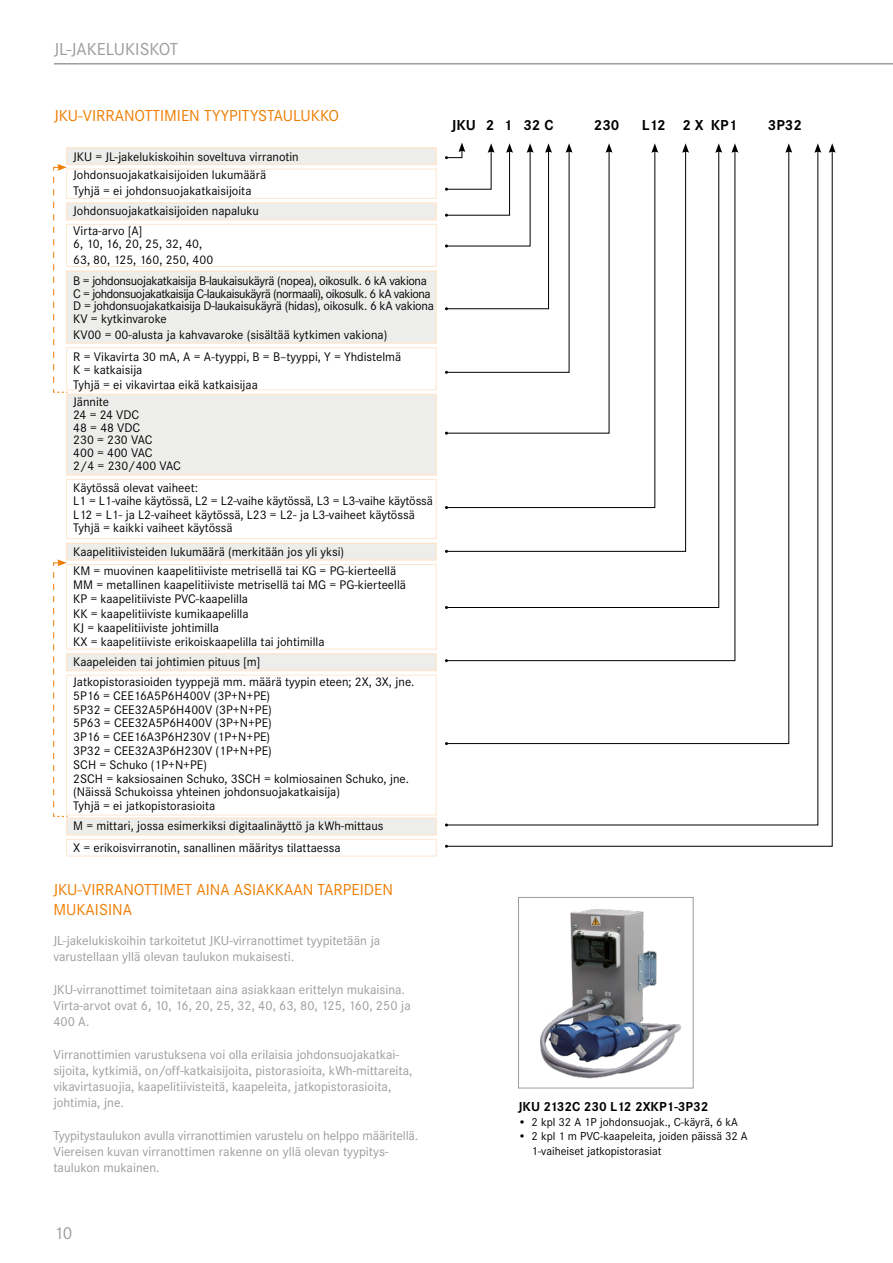
<style>
.page{position:relative;width:893px;height:1263px;background:#fff}
.page>*{position:absolute;margin:0;border:0;box-sizing:border-box;transform-origin:0 0}
.t1{font:18px "Corporate STOT";color:#9c9c9c}
.Leipis_otsikko_orans{font:16.5px/19.8px "Corporate STOT";color:#ef7d00}
.Leipis_musta_9pt_BOL{font:700 15px "Corporate STOT";color:#000}
.Leipis_harmaa_9pt{font:13.5px/16.2px "Corporate STOT";color:#9c9c9c}
.Leipis_musta_9pt_BOL-2{font:700 13.5px "Corporate STOT";color:#000}
.t2{font:12.9px/13.8px "Corporate STOT";color:#000}
.t3{font:12.9px/12.8px "Corporate STOT";letter-spacing:-.03em;color:#000}
.Bullet_musta_8pt{font:12px/14.4px "Corporate STOT";color:#000}
</style>
<div class="page">
<div style="left:66px;top:147px;width:371px;height:18px;background:#ededec;border:2px solid #fde7d1"></div>
<div style="left:66px;top:202px;width:371px;height:18px;background:#ededec;border:2px solid #fde7d1"></div>
<div style="left:66px;top:270px;width:371px;height:74px;background:#ededec;border:2px solid #fde7d1"></div>
<div style="left:67px;top:479px;width:369px;height:60px;background:#fff;border:1px solid #fde7d1"></div>
<div style="left:67px;top:169px;width:369px;height:30px;background:#fff;border:1px solid #fde7d1"></div>
<div style="left:67px;top:224px;width:369px;height:43px;background:#fff;border:1px solid #fde7d1"></div>
<div style="left:66px;top:394px;width:371px;height:82px;background:#ededec;border:2px solid #fde7d1"></div>
<div style="left:67px;top:347px;width:369px;height:43px;background:#fff;border:1px solid #fde7d1"></div>
<div style="left:67px;top:564px;width:369px;height:85px;background:#fff;border:1px solid #fde7d1"></div>
<div style="left:66px;top:542px;width:371px;height:19px;background:#ededec;border:2px solid #fde7d1"></div>
<div style="left:67px;top:839px;width:369px;height:17px;background:#fff;border:1px solid #fde7d1"></div>
<div style="left:66px;top:653px;width:371px;height:18px;background:#ededec;border:2px solid #fde7d1"></div>
<div style="left:67px;top:675px;width:369px;height:140px;background:#fff;border:1px solid #fde7d1"></div>
<div style="left:66px;top:817px;width:371px;height:18px;background:#ededec;border:2px solid #fde7d1"></div>
<svg style="left:445px;top:143px;width:127px;height:231px"></svg>
<svg style="left:606px;top:143px;width:6px;height:7px"></svg>
<svg style="left:652px;top:143px;width:6px;height:7px"></svg>
<svg style="left:683px;top:143px;width:5px;height:7px"></svg>
<svg style="left:716px;top:143px;width:6px;height:7px"></svg>
<svg style="left:732px;top:143px;width:6px;height:7px"></svg>
<svg style="left:786px;top:143px;width:6px;height:7px"></svg>
<svg style="left:815px;top:143px;width:6px;height:7px"></svg>
<svg style="left:446px;top:150px;width:387px;height:697px"></svg>
<svg style="left:829px;top:143px;width:7px;height:10px"></svg>
<svg style="left:53px;top:164px;width:15px;height:229px"></svg>
<svg style="left:53px;top:559px;width:15px;height:258px"></svg>
<hr style="left:54px;top:63px;width:839px;height:2px;background:#9c9c9c">
<img style="left:540px;top:909px;width:142px;height:170px">
<div style="left:518px;top:897px;width:175px;height:191px;border:1px solid #9c9c9c"></div>
<h1 class="t1" style="left:54px;top:39px;width:126px">JL-JAKELUKISKOT</h1>
<h2 class="Leipis_otsikko_orans" style="left:54px;top:106px;width:287px">JKU-VIRRANOTTIMIEN TYYPITYSTAULUKKO</h2>
<p class="t2" style="left:73px;top:150px;width:227px">JKU = JL-jakelukiskoihin soveltuva virranotin</p>
<p class="t2" style="left:73px;top:168px;width:194px;line-height:15.5px">Johdonsuojakatkaisijoiden lukumäärä<br>Tyhjä = ei johdonsuojakatkaisijoita</p>
<p class="t2" style="left:73px;top:204px;width:187px">Johdonsuojakatkaisijoiden napaluku</p>
<p class="t2" style="left:73px;top:224px;width:130px">Virta-arvo [A]<br>6, 10, 16, 20, 25, 32, 40,</p>
<p class="t2" style="left:73px;top:252px;width:141px">63, 80, 125, 160, 250, 400</p>
<p class="t3" style="left:73px;top:274px;width:362px">B = johdonsuojakatkaisija B-laukaisukäyrä (nopea), oikosulk. 6 kA vakiona C = johdonsuojakatkaisija C-laukaisukäyrä (normaali), oikosulk. 6 kA vakiona D = johdonsuojakatkaisija D-laukaisukäyrä (hidas), oikosulk. 6 kA vakiona KV = kytkinvaroke</p>
<p class="t2" style="left:73px;top:327px;width:316px">KV00 = 00-alusta ja kahvavaroke (sisältää kytkimen vakiona)</p>
<p class="t2" style="left:73px;top:350px;width:330px">R = Vikavirta 30 mA, A = A-tyyppi, B = B–tyyppi, Y = Yhdistelmä<br>K = katkaisija</p>
<p class="t2" style="left:73px;top:378px;width:186px">Tyhjä = ei vikavirtaa eikä katkaisijaa</p>
<p class="t2" style="left:73px;top:395px;width:109px;line-height:12.8px">Jännite<br>24 = 24 VDC<br>48 = 48 VDC<br>230 = 230 VAC<br>400 = 400 VAC<br>2/4 = 230/400 VAC</p>
<p class="t2" style="left:73px;top:481px;width:361px">Käytössä olevat vaiheet:<br>L1 = L1-vaihe käytössä, L2 = L2-vaihe käytössä, L3 = L3-vaihe käytössä L12 = L1- ja L2-vaiheet käytössä, L23 = L2- ja L3-vaiheet käytössä Tyhjä = kaikki vaiheet käytössä</p>
<p class="t2" style="left:73px;top:545px;width:272px">Kaapelitiivisteiden lukumäärä (merkitään jos yli yksi)</p>
<p class="t2" style="left:73px;top:563px;width:334px;line-height:14.2px">KM = muovinen kaapelitiiviste metrisellä tai KG = PG-kierteellä MM = metallinen kaapelitiiviste metrisellä tai MG = PG-kierteellä KP = kaapelitiiviste PVC-kaapelilla<br>KK = kaapelitiiviste kumikaapelilla<br>KJ = kaapelitiiviste johtimilla<br>KX = kaapelitiiviste erikoiskaapelilla tai johtimilla</p>
<p class="t2" style="left:73px;top:655px;width:189px">Kaapeleiden tai johtimien pituus [m]</p>
<p class="t2" style="left:73px;top:675px;width:343px">Jatkopistorasioiden tyyppejä mm. määrä tyypin eteen; 2X, 3X, jne.<br>5P16 = CEE16A5P6H400V (3P+N+PE)<br>5P32 = CEE32A5P6H400V (3P+N+PE)<br>5P63 = CEE32A5P6H400V (3P+N+PE)<br>3P16 = CEE16A3P6H230V (1P+N+PE)<br>3P32 = CEE32A3P6H230V (1P+N+PE)<br>SCH = Schuko (1P+N+PE)<br>2SCH = kaksiosainen Schuko, 3SCH = kolmiosainen Schuko, jne. (Näissä Schukoissa yhteinen johdonsuojakatkaisija)<br>Tyhjä = ei jatkopistorasioita</p>
<p class="t2" style="left:73px;top:819px;width:312px">M = mittari, jossa esimerkiksi digitaalinäyttö ja kWh-mittaus</p>
<p class="t2" style="left:73px;top:841px;width:269px">X = erikoisvirranotin, sanallinen määritys tilattaessa</p>
<h2 class="Leipis_otsikko_orans" style="left:53px;top:880px;width:341px">JKU-VIRRANOTTIMET AINA ASIAKKAAN TARPEIDEN<br>MUKAISINA</h2>
<p class="Leipis_harmaa_9pt" style="left:53px;top:933px;width:328px">JL-jakelukiskoihin tarkoitetut JKU-virranottimet tyypitetään ja varustellaan yllä olevan taulukon mukaisesti.</p>
<p class="Leipis_harmaa_9pt" style="left:53px;top:981px;width:359px">JKU-virranottimet toimitetaan aina asiakkaan erittelyn mukaisina.<br>Virta-arvot ovat 6, 10, 16, 20, 25, 32, 40, 63, 80, 125, 160, 250 ja<br>400 A.</p>
<p class="Leipis_harmaa_9pt" style="left:53px;top:1046px;width:361px">Virranottimien varustuksena voi olla erilaisia johdonsuojakatkai&shy;sijoita, kytkimiä, on/off-katkaisijoita, pistorasioita, kWh-mittareita, vikavirtasuojia, kaapelitiivisteitä, kaapeleita, jatkopistorasioita, johtimia, jne.</p>
<p class="Leipis_harmaa_9pt" style="left:53px;top:1127px;width:366px">Tyypitystaulukon avulla virranottimien varustelu on helppo määritellä.<br>Viereisen kuvan virranottimen rakenne on yllä olevan tyypitys&shy;taulukon mukainen.</p>
<h4 class="Leipis_musta_9pt_BOL" style="left:451px;top:116px;width:103px">JKU 2 1 32C</h4>
<h4 class="Leipis_musta_9pt_BOL" style="left:594px;top:116px;width:27px">230</h4>
<h4 class="Leipis_musta_9pt_BOL" style="left:642px;top:116px;width:97px">L12 2 X KP1</h4>
<h4 class="Leipis_musta_9pt_BOL" style="left:768px;top:116px;width:36px">3P32</h4>
<h4 class="Leipis_musta_9pt_BOL-2" style="left:518px;top:1099px;width:192px">JKU 2132C 230 L12 2XKP1-3P32</h4>
<p class="Bullet_musta_8pt" style="left:518px;top:1115px;width:221px">• 2 kpl 32 A 1P johdonsuojak., C-käyrä, 6 kA</p>
<p class="Bullet_musta_8pt" style="left:532px;top:1129px;width:218px;text-indent:-14px">• 2 kpl 1 m PVC-kaapeleita, joiden päissä 32 A<br>1-vaiheiset jatkopistorasiat</p>
<h1 class="t1" style="left:54px;top:1223px;width:20px">10</h1>
</div>
